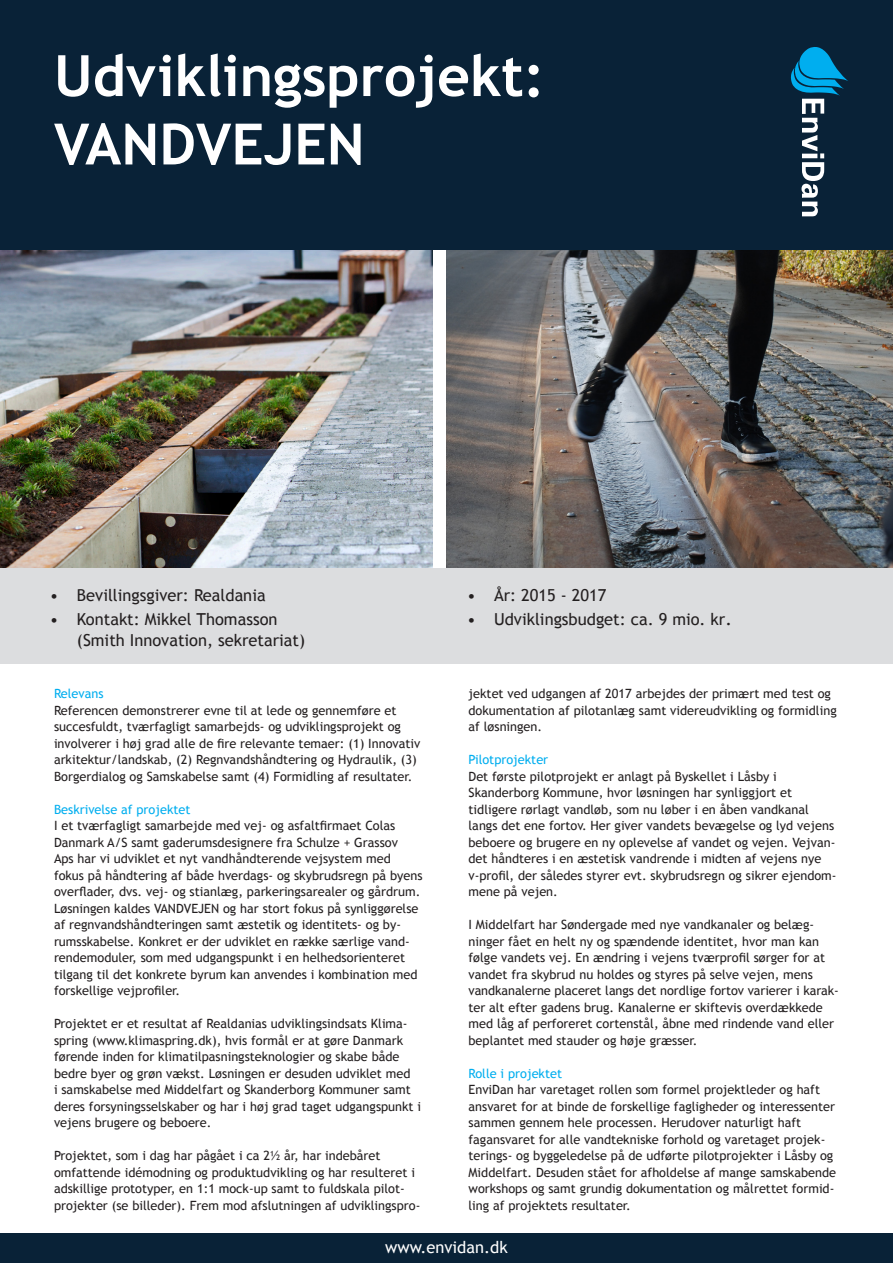
<style>
.page{position:relative;width:893px;height:1263px;background:#fff}
.page>*{position:absolute;margin:0;border:0;box-sizing:border-box;transform-origin:0 0}
.t1{font:700 57px "Trebuchet MS";color:#fff}
.t2{font:16.5px/21px "Trebuchet MS";color:#231f20}
.t3{font:16.5px "Trebuchet MS";color:#fff}
.brød{font:12.75px/16.5px "Trebuchet MS";color:#231f20}
.mellem{font:12.75px "Trebuchet MS";color:#00aeef}
.s1{font-size:18px}
</style>
<div class="page">
<div style="left:0;top:0;width:893px;height:522px;background:#092237"></div>
<div style="left:0;top:1233px;width:893px;height:30px;background:#092237"></div>
<svg style="left:791px;top:47px;width:57px;height:169px"></svg>
<img style="left:0;top:250px;width:433px;height:319px">
<img style="left:446px;top:250px;width:447px;height:319px">
<div style="left:0;top:569px;width:893px;height:95px;background:#dcdddf"></div>
<p class="t1" style="left:54px;top:40px;width:492px">Udviklingsprojekt:</p>
<p class="t1" style="left:54px;top:109px;width:312px">VANDVEJEN</p>
<p class="t2" style="left:50px;top:584px;width:217px">• Bevillingsgiver: Realdania</p>
<p class="t2" style="left:77px;top:608px;width:230px;text-indent:-27px">• Kontakt: Mikkel Thomasson (Smith Innovation, sekretariat)</p>
<p class="mellem" style="left:54px;top:686px;width:51px">Relevans</p>
<p class="brød" style="left:54px;top:702px;width:368px">Referencen demonstrerer evne til at lede og gennemføre et succesfuldt, tværfagligt samarbejds- og udviklingsprojekt og involverer i høj grad alle de fire relevante temaer: (1) Innovativ arkitektur/landskab, (2) Regnvandshåndtering og Hydraulik, (3)<br>Borgerdialog og Samskabelse samt (4) Formidling af resultater.</p>
<p class="mellem" style="left:54px;top:801px;width:138px">Beskrivelse af projektet</p>
<p class="brød" style="left:54px;top:817px;width:370px">I et tværfagligt samarbejde med vej- og asfaltfirmaet Colas Danmark A/S samt gaderumsdesignere fra Schulze + Grassov<br>Aps har vi udviklet et nyt vandhåndterende vejsystem med fokus på håndtering af både hverdags- og skybrudsregn på byens overflader, dvs. vej- og stianlæg, parkeringsarealer og gårdrum.<br>Løsningen kaldes VANDVEJEN og har stort fokus på synliggørelse af regnvandshåndteringen samt æstetik og identitets- og by&shy;rumsskabelse. Konkret er der udviklet en række særlige vand&shy;rendemoduler, som med udgangspunkt i en helhedsorienteret tilgang til det konkrete byrum kan anvendes i kombination med forskellige vejprofiler.</p>
<p class="brød" style="left:54px;top:1015px;width:369px">Projektet er et resultat af Realdanias udviklingsindsats Klima&shy;spring (www.klimaspring.dk), hvis formål er at gøre Danmark førende inden for klimatilpasningsteknologier og skabe både bedre byer og grøn vækst. Løsningen er desuden udviklet med<br>i samskabelse med Middelfart og Skanderborg Kommuner samt deres forsyningsselskaber og har i høj grad taget udgangspunkt i vejens brugere og beboere.</p>
<p class="brød" style="left:54px;top:1147px;width:368px">Projektet, som i dag har pågået i ca 2½ år, har indebåret omfattende idémodning og produktudvikling og har resulteret i adskillige prototyper, en 1:1 mock-up samt to fuldskala pilot&shy;projekter (se billeder). Frem mod afslutningen af udviklingspro-</p>
<p class="t2" style="left:467px;top:584px;width:141px">• År: 2015 - 2017</p>
<p class="t2" style="left:467px;top:608px;width:266px">• Udviklingsbudget: ca. 9 mio. kr<span class="s1">.</span></p>
<p class="brød" style="left:469px;top:685px;width:370px">jektet ved udgangen af 2017 arbejdes der primært med test og dokumentation af pilotanlæg samt videreudvikling og formidling af løsningen.</p>
<p class="mellem" style="left:469px;top:752px;width:81px">Pilotprojekter</p>
<p class="brød" style="left:469px;top:768px;width:370px">Det første pilotprojekt er anlagt på Byskellet i Låsby i Skanderborg Kommune, hvor løsningen har synliggjort et tidligere rørlagt vandløb, som nu løber i en åben vandkanal langs det ene fortov. Her giver vandets bevægelse og lyd vejens beboere og brugere en ny oplevelse af vandet og vejen. Vejvan&shy;det håndteres i en æstetisk vandrende i midten af vejens nye v-profil, der således styrer evt. skybrudsregn og sikrer ejendom&shy;mene på vejen.</p>
<p class="brød" style="left:469px;top:916px;width:372px">I Middelfart har Søndergade med nye vandkanaler og belæg&shy;ninger fået en helt ny og spændende identitet, hvor man kan følge vandets vej. En ændring i vejens tværprofil sørger for at vandet fra skybrud nu holdes og styres på selve vejen, mens vandkanalerne placeret langs det nordlige fortov varierer i karak&shy;ter alt efter gadens brug. Kanalerne er skiftevis overdækkede med låg af perforeret cortenstål, åbne med rindende vand eller beplantet med stauder og høje græsser.</p>
<p class="mellem" style="left:469px;top:1065px;width:95px">Rolle i projektet</p>
<p class="brød" style="left:469px;top:1081px;width:369px">EnviDan har varetaget rollen som formel projektleder og haft ansvaret for at binde de forskellige fagligheder og interessenter sammen gennem hele processen. Herudover naturligt haft fagansvaret for alle vandtekniske forhold og varetaget projek&shy;terings- og byggeledelse på de udførte pilotprojekter i Låsby og Middelfart. Desuden stået for afholdelse af mange samskabende workshops og samt grundig dokumentation og målrettet formid&shy;ling af projektets resultater.</p>
<p class="t3" style="left:385px;top:1237px;width:124px">www.envidan.dk</p>
</div>
